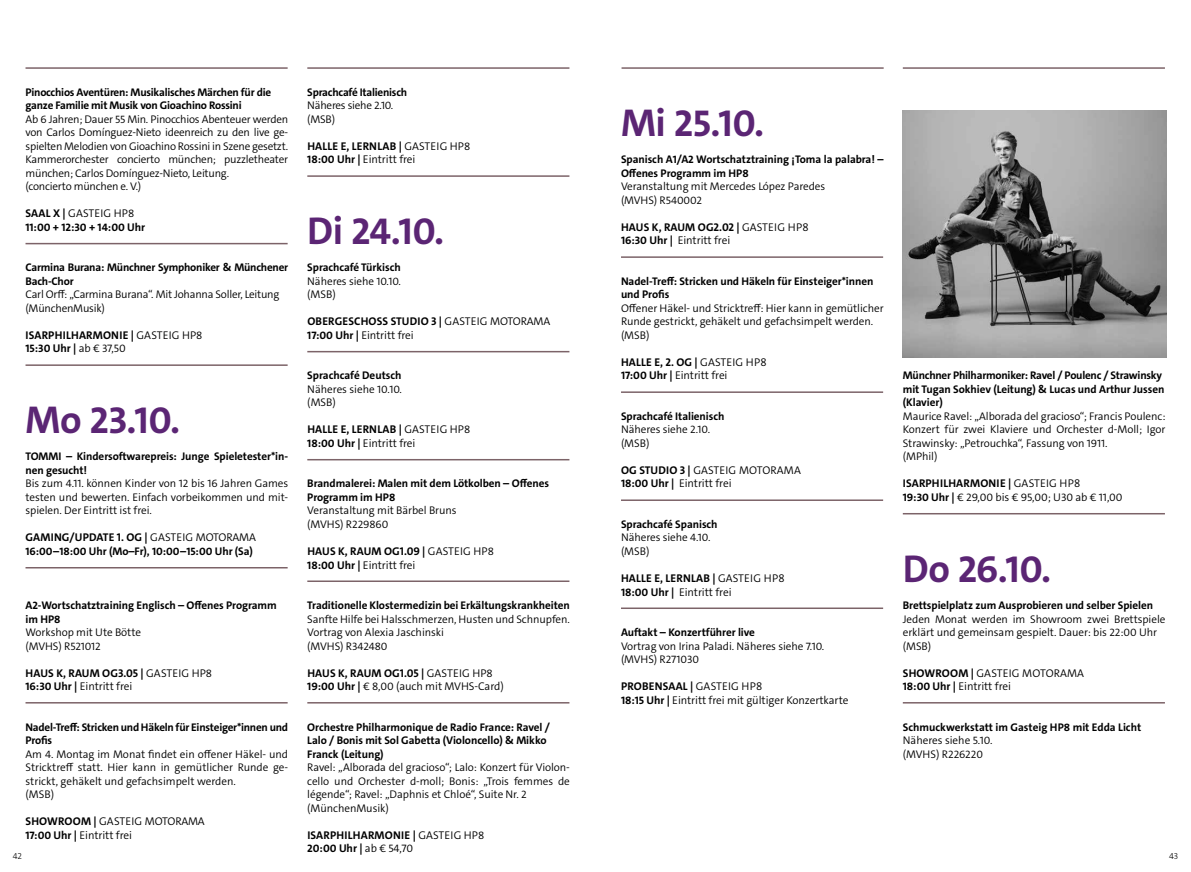
<style>
.page{position:relative;width:1191px;height:872px;background:#fff}
.page>*{position:absolute;margin:0;border:0;box-sizing:border-box;transform-origin:0 0}
.t1{font:700 39px "The Sans C5";letter-spacing:-.01em;color:#5b2574}
.t2{font:700 11.25px/13.5px "The Sans C5";letter-spacing:.015em;color:#000}
.t3{font:300 11.25px/13.5px "The Sans C5";letter-spacing:-.005em;color:#000}
.t4{font:700 11.25px/13.5px "The Sans C5";letter-spacing:-.005em;color:#000}
.t5{font:300 11.1px/13.5px "The Sans C5";letter-spacing:-.005em;color:#000}
.t6{font:700 11.1px/13.5px "The Sans C5";letter-spacing:-.005em;color:#000}
.t7{font:300 9px "The Sans C5";color:#000}
.s1{font-weight:300}
.s2{font-weight:700}
</style>
<div class="page">
<hr style="left:26px;top:67px;width:262px;height:2px;background:#7c6368">
<hr style="left:26px;top:243px;width:262px;height:1px;background:#7c6368">
<hr style="left:26px;top:364px;width:262px;height:2px;background:#7c6368">
<hr style="left:26px;top:567px;width:262px;height:1px;background:#7c6368">
<hr style="left:26px;top:702px;width:262px;height:1px;background:#7c6368">
<hr style="left:307px;top:67px;width:262px;height:2px;background:#7c6368">
<hr style="left:307px;top:175px;width:262px;height:2px;background:#7c6368">
<hr style="left:307px;top:351px;width:262px;height:1px;background:#7c6368">
<hr style="left:307px;top:459px;width:262px;height:1px;background:#7c6368">
<hr style="left:307px;top:580px;width:262px;height:2px;background:#7c6368">
<hr style="left:307px;top:702px;width:262px;height:1px;background:#7c6368">
<hr style="left:621px;top:67px;width:262px;height:2px;background:#7c6368">
<hr style="left:621px;top:256px;width:262px;height:2px;background:#7c6368">
<hr style="left:621px;top:391px;width:262px;height:2px;background:#7c6368">
<hr style="left:621px;top:499px;width:262px;height:2px;background:#7c6368">
<hr style="left:621px;top:607px;width:262px;height:2px;background:#7c6368">
<hr style="left:902px;top:67px;width:263px;height:2px;background:#7c6368">
<img style="left:902px;top:111px;width:264px;height:246px">
<hr style="left:902px;top:513px;width:263px;height:1px;background:#7c6368">
<hr style="left:902px;top:702px;width:263px;height:1px;background:#7c6368">
<p class="t6" style="left:307px;top:85px;width:101px">Sprachcafé Italienisch</p>
<p class="t5" style="left:307px;top:99px;width:88px">Näheres siehe 2.10. (MSB)</p>
<p class="t2" style="left:307px;top:139px;width:164px">HALLE E, LERNLAB | <span class="s1">GASTEIG HP8<br></span>18:00 Uhr | <span class="s1">Eintritt frei</span></p>
<p class="t6" style="left:26px;top:85px;width:247px">Pinocchios Aventüren: Musikalisches Märchen für die ganze Familie mit Musik von Gioachino Rossini</p>
<p class="t5" style="left:26px;top:112px;width:264px">Ab 6 Jahren; Dauer 55 Min. Pinocchios Abenteuer werden von Carlos Domínguez-Nieto ideenreich zu den live ge&shy;spielten Melodien von Gioachino Rossini in Szene gesetzt.<br>Kammerorchester concierto münchen; puzzletheater münchen; Carlos Domínguez-Nieto, Leitung.<br>(concierto münchen e. V.)</p>
<p class="t4" style="left:26px;top:207px;width:121px">SAAL X | <span class="s1">GASTEIG HP8<br></span>11:00 + 12:30 + 14:00 Uhr</p>
<p class="t6" style="left:26px;top:261px;width:264px">Carmina Burana: Münchner Symphoniker &amp; Münchener<br>Bach-Chor</p>
<p class="t5" style="left:26px;top:288px;width:255px">Carl Orff: „Carmina Burana“. Mit Johanna Soller, Leitung (MünchenMusik)</p>
<p class="t2" style="left:26px;top:328px;width:178px">ISARPHILHARMONIE | <span class="s1">GASTEIG HP8<br></span>15:30 Uhr | <span class="s1">ab € 37,50</span></p>
<h1 class="t1" style="left:621px;top:98px;width:145px">Mi 25.10.</h1>
<p class="t6" style="left:621px;top:153px;width:264px">Spanisch A1/A2 Wortschatztraining ¡Toma la palabra! –<br>Offenes Programm im HP8</p>
<p class="t5" style="left:621px;top:180px;width:206px">Veranstaltung mit Mercedes López Paredes (MVHS) R540002</p>
<p class="t2" style="left:621px;top:220px;width:189px">HAUS K, RAUM OG2.02 | <span class="s1">GASTEIG HP8<br></span>16:30 Uhr | <span class="s1">Eintritt frei</span></p>
<p class="t6" style="left:621px;top:274px;width:254px">Nadel-Treff: Stricken und Häkeln für Einsteiger*innen und Profis</p>
<p class="t5" style="left:621px;top:301px;width:264px">Offener Häkel- und Stricktreff: Hier kann in gemütlicher<br>Runde gestrickt, gehäkelt und gefachsimpelt werden. (MSB)</p>
<p class="t3" style="left:621px;top:355px;width:147px"><span class="s2">HALLE E, 2. OG |</span> GASTEIG HP8<br><span class="s2">17:00 Uhr |</span> Eintritt frei</p>
<p class="t6" style="left:621px;top:409px;width:105px">Sprachcafé Italienisch</p>
<p class="t5" style="left:621px;top:423px;width:91px">Näheres siehe 2.10. (MSB)</p>
<p class="t3" style="left:621px;top:463px;width:181px"><span class="s2">OG STUDIO 3 |</span> GASTEIG MOTORAMA<br><span class="s2">18:00 Uhr |</span> Eintritt frei</p>
<p class="t6" style="left:621px;top:517px;width:98px">Sprachcafé Spanisch</p>
<p class="t5" style="left:621px;top:531px;width:91px">Näheres siehe 4.10. (MSB)</p>
<p class="t2" style="left:621px;top:571px;width:165px">HALLE E, LERNLAB | <span class="s1">GASTEIG HP8<br></span>18:00 Uhr | <span class="s1">Eintritt frei</span></p>
<p class="t6" style="left:621px;top:625px;width:135px">Auftakt – Konzertführer live</p>
<p class="t5" style="left:621px;top:639px;width:205px">Vortrag von Irina Paladi. Näheres siehe 7.10. (MVHS) R271030</p>
<p class="t3" style="left:621px;top:679px;width:229px"><span class="s2">PROBENSAAL |</span> GASTEIG HP8<br><span class="s2">18:15 Uhr |</span> Eintritt frei mit gültiger Konzertkarte</p>
<h1 class="t1" style="left:307px;top:206px;width:138px">Di 24.10.</h1>
<p class="t6" style="left:307px;top:261px;width:95px">Sprachcafé Türkisch</p>
<p class="t5" style="left:307px;top:274px;width:95px">Näheres siehe 10.10. (MSB)</p>
<p class="t2" style="left:307px;top:315px;width:244px">OBERGESCHOSS STUDIO 3 | <span class="s1">GASTEIG MOTORAMA<br></span>17:00 Uhr | <span class="s1">Eintritt frei</span></p>
<p class="t6" style="left:307px;top:369px;width:96px">Sprachcafé Deutsch</p>
<p class="t5" style="left:307px;top:382px;width:96px">Näheres siehe 10.10. (MSB)</p>
<p class="t2" style="left:307px;top:423px;width:164px">HALLE E, LERNLAB | <span class="s1">GASTEIG HP8<br></span>18:00 Uhr | <span class="s1">Eintritt frei</span></p>
<p class="t6" style="left:307px;top:477px;width:243px">Brandmalerei: Malen mit dem Lötkolben – Offenes<br>Programm im HP8</p>
<p class="t5" style="left:307px;top:504px;width:151px">Veranstaltung mit Bärbel Bruns (MVHS) R229860</p>
<p class="t2" style="left:307px;top:544px;width:188px">HAUS K, RAUM OG1.09 | <span class="s1">GASTEIG HP8<br></span>18:00 Uhr | <span class="s1">Eintritt frei</span></p>
<p class="t6" style="left:307px;top:598px;width:264px">Traditionelle Klostermedizin bei Erkältungskrankheiten</p>
<p class="t5" style="left:307px;top:612px;width:264px">Sanfte Hilfe bei Halsschmerzen, Husten und Schnupfen.<br>Vortrag von Alexia Jaschinski<br>(MVHS) R342480</p>
<p class="t3" style="left:307px;top:666px;width:198px"><span class="s2">HAUS K, RAUM OG1.05 |</span> GASTEIG HP8<br><span class="s2">19:00 Uhr |</span> € 8,00 (auch mit MVHS-Card)</p>
<p class="t6" style="left:307px;top:720px;width:244px">Orchestre Philharmonique de Radio France: Ravel /<br>Lalo / Bonis mit Sol Gabetta (Violoncello) &amp; Mikko<br>Franck (Leitung)</p>
<p class="t5" style="left:307px;top:760px;width:264px">Ravel: „Alborada del gracioso“; Lalo: Konzert für Violon&shy;cello und Orchester d-moll; Bonis: „Trois femmes de légende“; Ravel: „Daphnis et Chloé“, Suite Nr. 2 (MünchenMusik)</p>
<p class="t2" style="left:307px;top:828px;width:178px">ISARPHILHARMONIE | <span class="s1">GASTEIG HP8<br></span>20:00 Uhr | <span class="s1">ab € 54,70</span></p>
<p class="t6" style="left:902px;top:369px;width:263px">Münchner Philharmoniker: Ravel / Poulenc / Strawinsky mit Tugan Sokhiev (Leitung) &amp; Lucas und Arthur Jussen (Klavier)</p>
<p class="t5" style="left:902px;top:409px;width:264px">Maurice Ravel: „Alborada del gracioso“; Francis Poulenc:<br>Konzert für zwei Klaviere und Orchester d-Moll; Igor Strawinsky: „Petrouchka“, Fassung von 1911.<br>(MPhil)</p>
<p class="t3" style="left:902px;top:477px;width:221px"><span class="s2">ISARPHILHARMONIE |</span> GASTEIG HP8<br><span class="s2">19:30 Uhr |</span> € 29,00 bis € 95,00; U30 ab € 11,00</p>
<h1 class="t1" style="left:26px;top:395px;width:156px">Mo 23.10.</h1>
<p class="t6" style="left:26px;top:450px;width:264px">TOMMI – Kindersoftwarepreis: Junge Spieletester*in&shy;nen gesucht!</p>
<p class="t5" style="left:26px;top:477px;width:264px;text-align:justify">Bis zum 4.11. können Kinder von 12 bis 16 Jahren Games testen und bewerten. Einfach vorbeikommen und mit&shy;spielen. Der Eintritt ist frei.</p>
<p class="t2" style="left:26px;top:531px;width:232px">GAMING/UPDATE 1. OG | <span class="s1">GASTEIG MOTORAMA</span></p>
<p class="t6" style="left:26px;top:544px;width:229px">16:00–18:00 Uhr (Mo–Fr), 10:00–15:00 Uhr (Sa)</p>
<h1 class="t1" style="left:902px;top:544px;width:150px">Do 26.10.</h1>
<p class="t6" style="left:902px;top:598px;width:252px">Brettspielplatz zum Ausprobieren und selber Spielen</p>
<p class="t5" style="left:902px;top:612px;width:264px">Jeden Monat werden im Showroom zwei Brettspiele erklärt und gemeinsam gespielt. Dauer: bis 22:00 Uhr (MSB)</p>
<p class="t3" style="left:902px;top:666px;width:183px"><span class="s2">SHOWROOM |</span> GASTEIG MOTORAMA<br><span class="s2">18:00 Uhr |</span> Eintritt frei</p>
<p class="t6" style="left:902px;top:720px;width:240px">Schmuckwerkstatt im Gasteig HP8 mit Edda Licht</p>
<p class="t5" style="left:902px;top:733px;width:91px">Näheres siehe 5.10. (MVHS) R226220</p>
<p class="t6" style="left:26px;top:598px;width:253px">A2-Wortschatztraining Englisch – Offenes Programm im HP8</p>
<p class="t5" style="left:26px;top:625px;width:117px">Workshop mit Ute Bötte (MVHS) R521012</p>
<p class="t2" style="left:26px;top:666px;width:188px">HAUS K, RAUM OG3.05 | <span class="s1">GASTEIG HP8<br></span>16:30 Uhr | <span class="s1">Eintritt frei</span></p>
<p class="t6" style="left:26px;top:720px;width:264px">Nadel-Treff: Stricken und Häkeln für Einsteiger*innen und<br>Profis</p>
<p class="t5" style="left:26px;top:747px;width:264px">Am 4. Montag im Monat findet ein offener Häkel- und Stricktreff statt. Hier kann in gemütlicher Runde ge&shy;strickt, gehäkelt und gefachsimpelt werden.<br>(MSB)</p>
<p class="t3" style="left:26px;top:814px;width:181px"><span class="s2">SHOWROOM |</span> GASTEIG MOTORAMA<br><span class="s2">17:00 Uhr |</span> Eintritt frei</p>
<p class="t7" style="left:13px;top:850px;width:11px">42</p>
<p class="t7" style="left:1169px;top:850px;width:11px">43</p>
</div>
